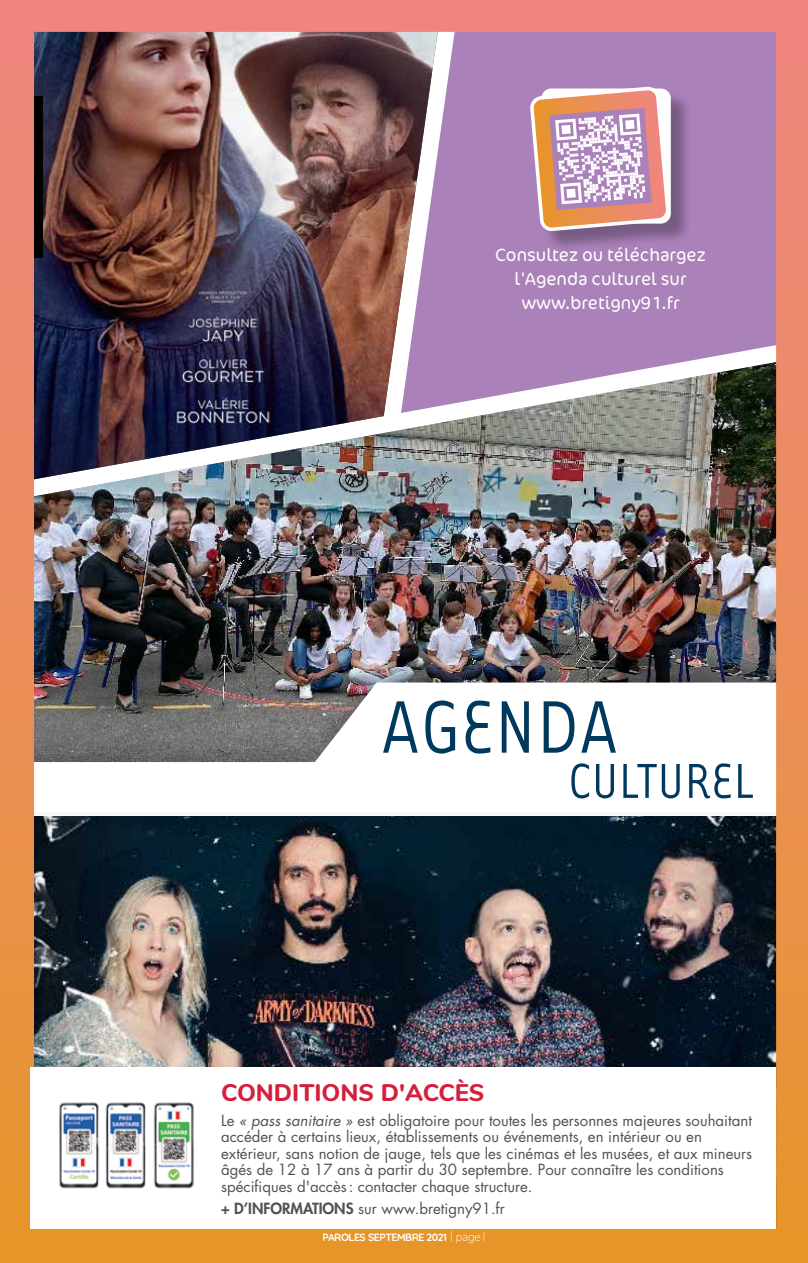
<style>
.page{position:relative;width:808px;height:1263px;background:#fff}
.page>*{position:absolute;margin:0;border:0;box-sizing:border-box;transform-origin:0 0}
.t1{font:85.5px "Tarzana Nar OT";color:#00395d}
.t2{font:56.4px "Tarzana Nar OT";color:#00395d}
.t3{font:800 24px "Nunito";color:#d5203d}
.t4{font:300 18px/24px "Cocon Pro";color:#fff;text-align:center}
.t5{font:15px/16.5px "Futura Std";color:#525251}
.t6{font:700 10.5px "Quicksand";letter-spacing:-.04em;color:#fff}
.s1{font-style:italic}
.s2{font-weight:800}
.s3{font-family:"Alexina";font-weight:400;font-size:13.5px}
.s4{font-family:"Nunito";font-weight:200;font-style:italic;font-size:12px}
</style>
<div class="page">
<img style="left:0;top:0;width:808px;height:1263px">
<div style="left:533px;top:90px;width:159px;height:162px;background:#000;opacity:.3"></div>
<div style="left:541px;top:88px;width:130px;height:136px;background:#fff;border-radius:10px"></div>
<svg style="left:531px;top:88px;width:137px;height:142px"></svg>
<div style="left:31px;top:1068px;width:745px;height:161px;background:#fff"></div>
<img style="left:59px;top:1102px;width:135px;height:86px">
<p class="t4" style="left:495px;top:243px;width:212px">Consultez ou téléchargez l'Agenda culturel sur www.bretigny91.fr</p>
<h1 class="t1" style="left:381px;top:675px;width:239px">AGENDA</h1>
<h2 class="t2" style="left:568px;top:747px;width:188px">CULTUREL</h2>
<h3 class="t3" style="left:221px;top:1074px;width:265px">CONDITIONS D'ACCÈS</h3>
<p class="t5" style="left:221px;top:1112px;width:533px">Le <span class="s1">« pass sanitaire »</span> est obligatoire pour toutes les personnes majeures souhaitant accéder à certains lieux, établissements ou événements, en intérieur ou en extérieur, sans notion de jauge, tels que les cinémas et les musées, et aux mineurs âgés de 12 à 17 ans à partir du 30 septembre. Pour connaître les conditions spécifiques d'accès: contacter chaque structure.</p>
<p class="t5" style="left:221px;top:1200px;width:285px"><span class="s2">+ D’INFORMATIONS</span> sur www.bretigny91.fr</p>
<p class="t6" style="left:322px;top:1229px;width:164px">PAROLES SEPTEMBRE 2021 <span class="s3">|</span> <span class="s4">page I</span></p>
</div>
